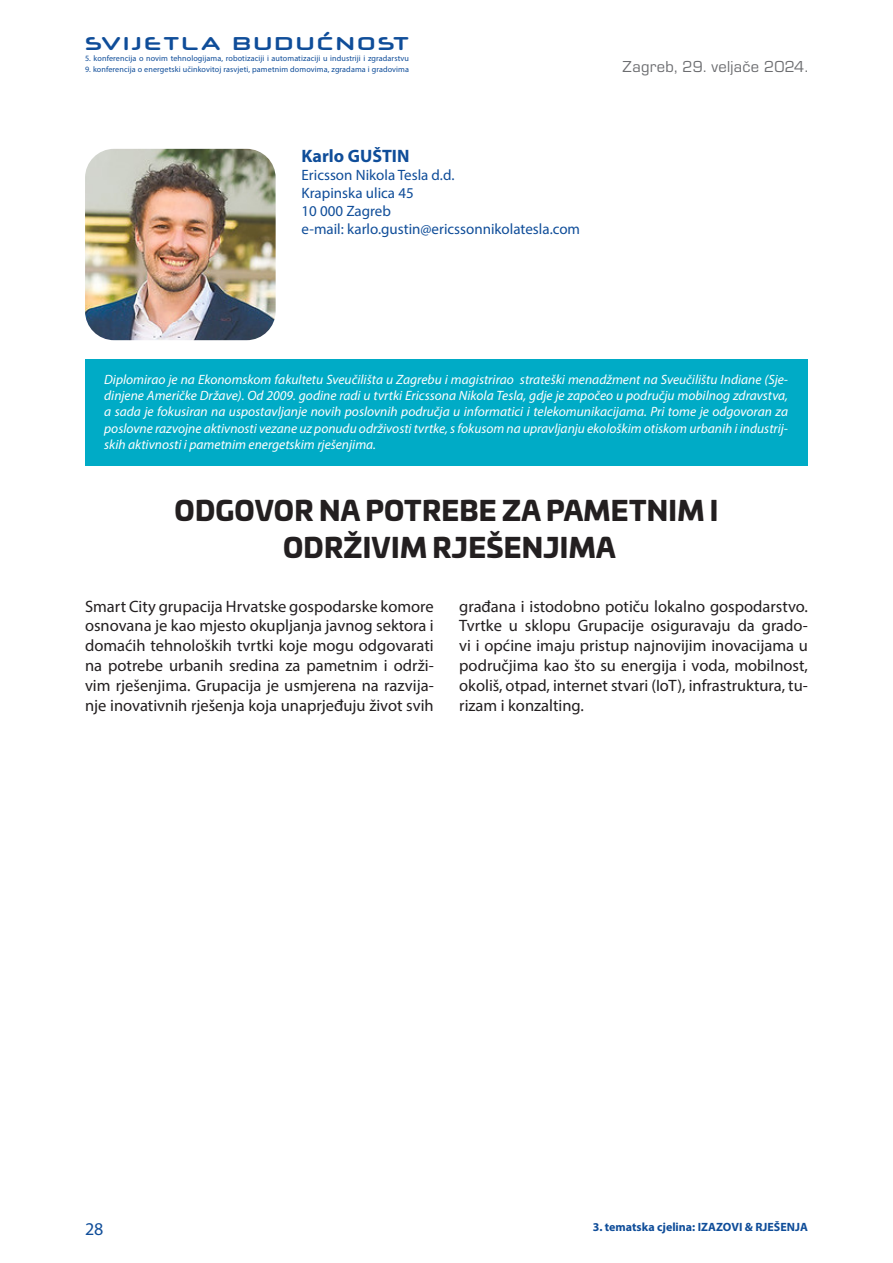
<style>
.page{position:relative;width:893px;height:1263px;background:#fff}
.page>*{position:absolute;margin:0;border:0;box-sizing:border-box;transform-origin:0 0}
.NASLOV{font:900 27px/37.5px "Univia Pro";letter-spacing:.01em;color:#231f20;text-align:center}
.t1{font:700 18.75px "Neuropol X Rg";letter-spacing:.12em;color:#0f4d99}
.AUTOR{font:700 18px "Myriad Pro";color:#0f4d99}
.t2{font:18px "Myriad Pro";color:#0f4d99}
.text{font:16.5px/19.8px "Myriad Pro";color:#231f20;text-align:justify}
.t3{font:16.5px "Eurostile TOT";letter-spacing:.02em;color:#6c6d70}
.AUTOR-2{font:15px "Myriad Pro";color:#0f4d99}
.Biografija{font:italic 13.5px/16.2px "Myriad Pro";color:#fff;text-align:justify}
.t4{font:700 12px "Myriad Pro";color:#0f4d99}
.t5{font:8.1px "Myriad Pro";letter-spacing:.01em;color:#0f4d99}
</style>
<div class="page">
<div style="left:85px;top:359px;width:723px;height:107px;background:#00abc6"></div>
<img style="left:85px;top:149px;width:191px;height:191px">
<p class="t1" style="left:85px;top:28px;width:326px">SVIJETLA BUDUĆNOST</p>
<p class="t5" style="left:85px;top:53px;width:325px">5. konferencija o novim tehnologijama, robotizaciji i automatizaciji u industriji i zgradarstvu</p>
<p class="t5" style="left:85px;top:65px;width:325px">9. konferencija o energetski učinkovitoj rasvjeti, pametnim domovima, zgradama i gradovima</p>
<p class="AUTOR" style="left:301px;top:145px;width:109px">Karlo GUŠTIN</p>
<p class="AUTOR-2" style="left:301px;top:166px;width:154px">Ericsson Nikola Tesla d.d.</p>
<p class="AUTOR-2" style="left:301px;top:184px;width:114px">Krapinska ulica 45</p>
<p class="AUTOR-2" style="left:301px;top:202px;width:91px">10 000 Zagreb</p>
<p class="AUTOR-2" style="left:301px;top:220px;width:280px">e-mail: karlo.gustin@ericssonnikolatesla.com</p>
<p class="t3" style="left:623px;top:57px;width:187px">Zagreb, 29. veljače 2024.</p>
<p class="Biografija" style="left:104px;top:371px;width:685px">Diplomirao je na Ekonomskom fakultetu Sveučilišta u Zagrebu i magistrirao strateški menadžment na Sveučilištu Indiane (Sje&shy;dinjene Američke Države). Od 2009. godine radi u tvrtki Ericssona Nikola Tesla, gdje je započeo u području mobilnog zdravstva, a sada je fokusiran na uspostavljanje novih poslovnih područja u informatici i telekomunikacijama. Pri tome je odgovoran za poslovne razvojne aktivnosti vezane uz ponudu održivosti tvrtke, s fokusom na upravljanju ekološkim otiskom urbanih i industrij&shy;skih aktivnosti i pametnim energetskim rješenjima.</p>
<p class="NASLOV" style="left:174px;top:490px;width:545px">ODGOVOR NA POTREBE ZA PAMETNIM I<br>ODRŽIVIM RJEŠENJIMA</p>
<p class="text" style="left:85px;top:596px;width:350px">Smart City grupacija Hrvatske gospodarske komore osnovana je kao mjesto okupljanja javnog sektora i domaćih tehnoloških tvrtki koje mogu odgovarati na potrebe urbanih sredina za pametnim i održi&shy;vim rješenjima. Grupacija je usmjerena na razvija&shy;nje inovativnih rješenja koja unaprjeđuju život svih</p>
<p class="text" style="left:459px;top:596px;width:350px">građana i istodobno potiču lokalno gospodarstvo.<br>Tvrtke u sklopu Grupacije osiguravaju da grado&shy;vi i općine imaju pristup najnovijim inovacijama u područjima kao što su energija i voda, mobilnost, okoliš, otpad, internet stvari (IoT), infrastruktura, tu&shy;rizam i konzalting.</p>
<p class="t2" style="left:85px;top:1218px;width:20px">28</p>
<p class="t4" style="left:593px;top:1219px;width:217px">3. tematska cjelina: IZAZOVI &amp; RJEŠENJA</p>
</div>
